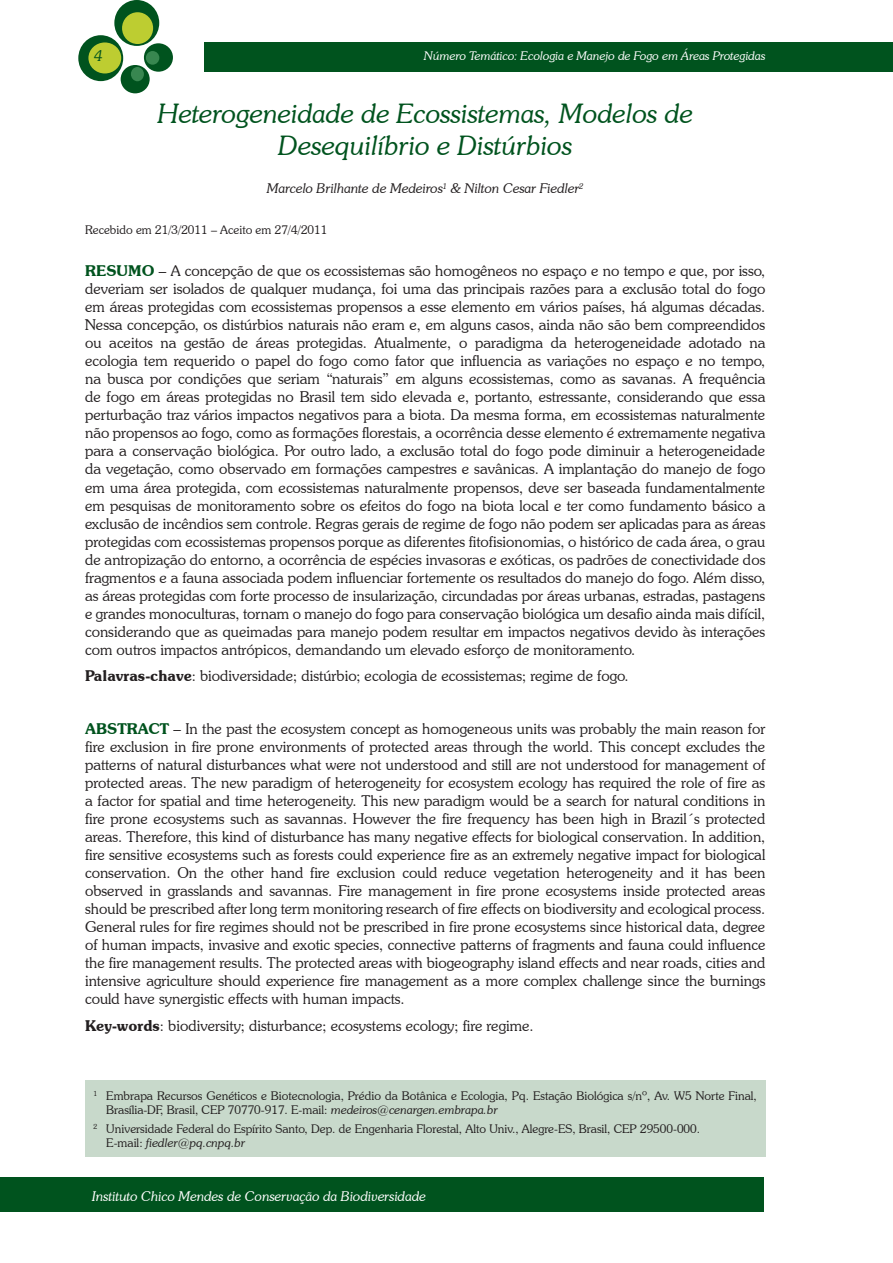
<style>
.page{position:relative;width:893px;height:1263px;background:#fff}
.page>*{position:absolute;margin:0;border:0;box-sizing:border-box;transform-origin:0 0}
.t1{font:italic 300 27px/32.4px "Souvenir IT Cby BT";color:#00531e;text-align:center}
.t2{font:300 15px/18px "Souvenir IT Cby BT";color:#231f20;text-align:justify}
.t3{font:italic 300 15px "Souvenir IT Cby BT";color:#00531e}
.t4{font:italic 300 13.5px "Souvenir IT Cby BT";color:#fff}
.t5{font:italic 300 13.5px "Souvenir IT Cby BT";color:#231f20}
.t6{font:300 12px/14.4px "Souvenir IT Cby BT";color:#231f20}
.t7{font:italic 300 12px "Souvenir IT Cby BT";color:#fff}
.s1{font-weight:600;color:#00531e}
.s2{font-weight:600}
.s3{font-style:italic}
</style>
<div class="page">
<div style="left:204px;top:43px;width:689px;height:29px;background:#00531e"></div>
<div style="left:114px;top:0;width:45px;height:46px;background:#00531e;border-radius:50%"></div>
<div style="left:78px;top:35px;width:45px;height:46px;background:#00531e;border-radius:50%"></div>
<div style="left:144px;top:43px;width:29px;height:29px;background:#00531e;border-radius:50%"></div>
<div style="left:121px;top:65px;width:29px;height:28px;background:#00531e;border-radius:50%"></div>
<div style="left:122px;top:12px;width:31px;height:32px;background:#bdcd31;border-radius:50%"></div>
<div style="left:88px;top:42px;width:33px;height:31px;background:#bdcd31;border-radius:50%"></div>
<div style="left:146px;top:51px;width:13px;height:14px;background:#388750;border-radius:50%"></div>
<div style="left:131px;top:67px;width:13px;height:14px;background:#388750;border-radius:50%"></div>
<div style="left:0;top:1178px;width:764px;height:34px;background:#00531e"></div>
<div style="left:85px;top:1080px;width:680px;height:77px;background:#c8d9cb"></div>
<p class="t3" style="left:95px;top:46px;width:10px">4</p>
<p class="t7" style="left:424px;top:49px;width:343px">Número Temático: Ecologia e Manejo de Fogo em Áreas Protegidas</p>
<h1 class="t1" style="left:158px;top:96px;width:537px">Heterogeneidade de Ecossistemas, Modelos de<br>Desequilíbrio e Distúrbios</h1>
<p class="t5" style="left:267px;top:180px;width:318px">Marcelo Brilhante de Medeiros<sup>1</sup> &amp; Nilton Cesar Fiedler<sup>2</sup></p>
<p class="t6" style="left:85px;top:223px;width:244px">Recebido em 21/3/2011 – Aceito em 27/4/2011</p>
<p class="t2" style="left:85px;top:262px;width:682px"><span class="s1">Resumo</span> – A concepção de que os ecossistemas são homogêneos no espaço e no tempo e que, por isso, deveriam ser isolados de qualquer mudança, foi uma das principais razões para a exclusão total do fogo em áreas protegidas com ecossistemas propensos a esse elemento em vários países, há algumas décadas.<br>Nessa concepção, os distúrbios naturais não eram e, em alguns casos, ainda não são bem compreendidos ou aceitos na gestão de áreas protegidas. Atualmente, o paradigma da heterogeneidade adotado na ecologia tem requerido o papel do fogo como fator que influencia as variações no espaço e no tempo, na busca por condições que seriam “naturais” em alguns ecossistemas, como as savanas. A frequência de fogo em áreas protegidas no Brasil tem sido elevada e, portanto, estressante, considerando que essa perturbação traz vários impactos negativos para a biota. Da mesma forma, em ecossistemas naturalmente não propensos ao fogo, como as formações florestais, a ocorrência desse elemento é extremamente negativa para a conservação biológica. Por outro lado, a exclusão total do fogo pode diminuir a heterogeneidade da vegetação, como observado em formações campestres e savânicas. A implantação do manejo de fogo em uma área protegida, com ecossistemas naturalmente propensos, deve ser baseada fundamentalmente em pesquisas de monitoramento sobre os efeitos do fogo na biota local e ter como fundamento básico a exclusão de incêndios sem controle. Regras gerais de regime de fogo não podem ser aplicadas para as áreas protegidas com ecossistemas propensos porque as diferentes fitofisionomias, o histórico de cada área, o grau de antropização do entorno, a ocorrência de espécies invasoras e exóticas, os padrões de conectividade dos fragmentos e a fauna associada podem influenciar fortemente os resultados do manejo do fogo. Além disso, as áreas protegidas com forte processo de insularização, circundadas por áreas urbanas, estradas, pastagens e grandes monoculturas, tornam o manejo do fogo para conservação biológica um desafio ainda mais difícil, considerando que as queimadas para manejo podem resultar em impactos negativos devido às interações com outros impactos antrópicos, demandando um elevado esforço de monitoramento.</p>
<p class="t2" style="left:85px;top:666px;width:545px"><span class="s2">Palavras-chave</span>: biodiversidade; distúrbio; ecologia de ecossistemas; regime de fogo.</p>
<p class="t2" style="left:85px;top:719px;width:682px"><span class="s1">Abstract</span> – In the past the ecosystem concept as homogeneous units was probably the main reason for fire exclusion in fire prone environments of protected areas through the world. This concept excludes the patterns of natural disturbances what were not understood and still are not understood for management of protected areas. The new paradigm of heterogeneity for ecosystem ecology has required the role of fire as a factor for spatial and time heterogeneity. This new paradigm would be a search for natural conditions in fire prone ecosystems such as savannas. However the fire frequency has been high in Brazil´s protected areas. Therefore, this kind of disturbance has many negative effects for biological conservation. In addition, fire sensitive ecosystems such as forests could experience fire as an extremely negative impact for biological conservation. On the other hand fire exclusion could reduce vegetation heterogeneity and it has been observed in grasslands and savannas. Fire management in fire prone ecosystems inside protected areas should be prescribed after long term monitoring research of fire effects on biodiversity and ecological process.<br>General rules for fire regimes should not be prescribed in fire prone ecosystems since historical data, degree of human impacts, invasive and exotic species, connective patterns of fragments and fauna could influence the fire management results. The protected areas with biogeography island effects and near roads, cities and intensive agriculture should experience fire management as a more complex challenge since the burnings could have synergistic effects with human impacts.</p>
<p class="t2" style="left:85px;top:1016px;width:450px"><span class="s2">Key-words</span>: biodiversity; disturbance; ecosystems ecology; fire regime.</p>
<p class="t6" style="left:106px;top:1088px;width:652px;text-indent:-13px"><sup>1</sup> Embrapa Recursos Genéticos e Biotecnologia, Prédio da Botânica e Ecologia, Pq. Estação Biológica s/nº, Av. W5 Norte Final,<br>Brasília-DF, Brasil, CEP 70770-917. E-mail: <span class="s3">medeiros@cenargen.embrapa.br</span></p>
<p class="t6" style="left:106px;top:1121px;width:595px;text-indent:-13px"><sup>2</sup> Universidade Federal do Espírito Santo, Dep. de Engenharia Florestal, Alto Univ., Alegre-ES, Brasil, CEP 29500-000.<br>E-mail: <span class="s3">fiedler@pq.cnpq.br</span></p>
<p class="t4" style="left:92px;top:1188px;width:335px">Instituto Chico Mendes de Conservação da Biodiversidade</p>
</div>
